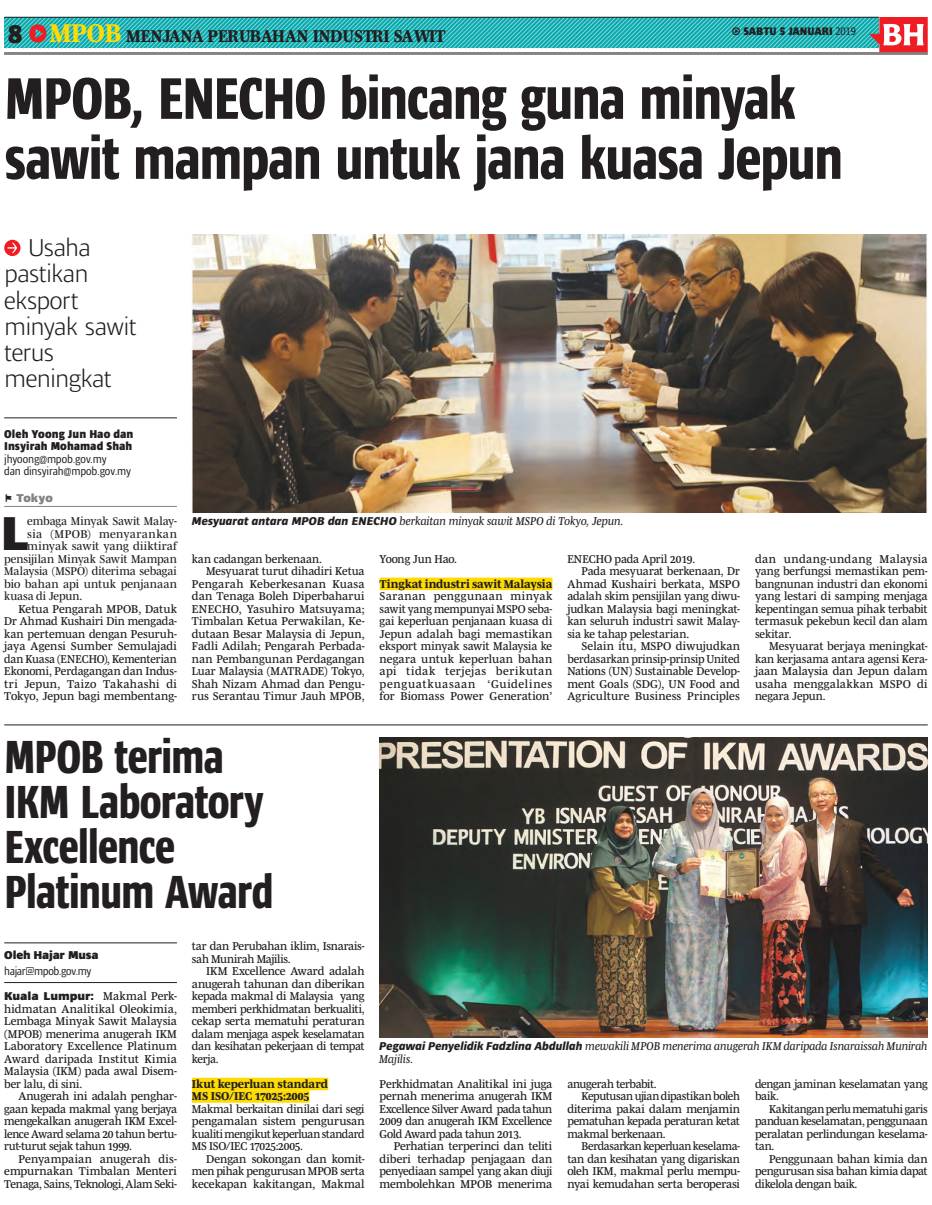
<style>
.page{position:relative;width:932px;height:1205px;background:#fff}
.page>*{position:absolute;margin:0;border:0;box-sizing:border-box;transform-origin:0 0}
.BH_Heading_LEAD{font:800 60px/60px "Ardoise Ptf Tight";letter-spacing:-.03em;color:#231f20}
.BH_DROPCAP{font:800 48.62px "Ardoise Ptf";color:#231f20}
.BH_HEADING_2ND{font:800 47.5px/45px "Ardoise Ptf Tight";letter-spacing:-.025em;color:#231f20}
.BH_TEXT{font:300 25px/26.2px "Ardoise Ptf";letter-spacing:-.03em;color:#231f20}
.t1{font:700 17.5px "Mencken OT Text";color:#231f20;scale:.94 1}
.BH_TEXT-2{font:11.62px/12.5px "Mencken OT Text";letter-spacing:-.01em;color:#231f20;text-align:justify}
.BH_TEXT-3{font:11.62px/12.5px "Mencken OT Text";letter-spacing:-.01em;color:#231f20;scale:.96 1}
.BH_INDENT_2ND_TEXT{font:11.62px/12.5px "Mencken OT Text";color:#231f20;text-align:justify}
.text{font:italic 11.62px/12.5px "Mencken OT Text";letter-spacing:-.01em;color:#231f20}
.BH_DROPCAP-2{font:11.62px "Mencken OT Subhead";color:#231f20}
.BH_BYLINE_HEAVY{font:condensed 11.62px/12.5px "Ardoise Ptf";letter-spacing:-.005em;color:#231f20}
.BH_SUBHEAD_YELLOW{font:700 11.62px "Mencken OT Text";letter-spacing:-.005em;color:#231f20}
.BH_DROPCAP-3{font:11.62px "Mencken OT Subhead";letter-spacing:.02em;color:#231f20}
.BH_DROPCAP-4{font:11.62px "Mencken OT Subhead";letter-spacing:.025em;color:#231f20}
.BH_EMEL_REGULAR{font:condensed 11.62px "Ardoise Ptf";letter-spacing:-.03em;color:#231f20}
.BH_TEXT-4{font:11.62px "Mencken OT Text";letter-spacing:-.035em;color:#231f20}
._2016_Byline{font:800 11.62px "Ardoise Ptf";letter-spacing:-.015em;color:#231f20}
.t2{font:800 11.62px "Ardoise Ptf";color:#808285}
.BH_TEXT-5{font:800 condensed 11.25px "Ardoise Ptf";letter-spacing:-.005em;color:#231f20}
.s1{font-family:"Ardoise Ptf";font-weight:800;font-size:26.25px}
.s2{font-size:26.25px;color:#ffdc01}
.s3{font-weight:400}
.s4{font-weight:800}
.s5{font-stretch:condensed;color:#231f20}
.s6{font-family:"Ardoise Ptf";font-weight:800}
</style>
<div class="page">
<hr style="left:4px;top:418px;width:173px;height:1px;background:#231f20">
<hr style="left:4px;top:506px;width:173px;height:1px;background:#808285">
<div style="left:380px;top:577px;width:172px;height:13px;background:#ffdc01"></div>
<hr style="left:4px;top:52px;width:924px;height:3px;background:#808285">
<svg style="left:4px;top:17px;width:924px;height:35px"></svg>
<hr style="left:4px;top:725px;width:924px;height:1px;background:#231f20">
<hr style="left:4px;top:942px;width:173px;height:1px;background:#231f20">
<hr style="left:4px;top:982px;width:173px;height:1px;background:#231f20">
<div style="left:192px;top:1077px;width:136px;height:13px;background:#ffdc01"></div>
<div style="left:192px;top:1090px;width:118px;height:12px;background:#ffdc01"></div>
<img style="left:379px;top:738px;width:549px;height:300px">
<img style="left:192px;top:234px;width:736px;height:278px">
<svg style="left:4px;top:240px;width:17px;height:16px"></svg>
<svg style="left:8px;top:243px;width:9px;height:10px"></svg>
<p class="t1" style="left:8px;top:26px;width:467px"><span class="s1">8</span> <span class="s2">MPOB</span> MENJANA PERUBAHAN INDUSTRI SAWIT</p>
<p class="BH_TEXT-5" style="left:732px;top:23px;width:126px">− SABTU 5 JANUARI <span class="s3">2019</span></p>
<p class="BH_Heading_LEAD" style="left:4px;top:63px;width:841px">MPOB, ENECHO bincang guna minyak sawit mampan untuk jana kuasa Jepun</p>
<p class="BH_TEXT" style="left:4px;top:232px;width:134px;text-indent:24px">Usaha pastikan eksport minyak sawit terus meningkat</p>
<p class="BH_BYLINE_HEAVY" style="left:4px;top:426px;width:131px"><span class="s4">Oleh Yoong Jun Hao dan<br>Insyirah Mohamad Shah </span>jhyoong@mpob.gov.my<br>dan dinsyirah@mpob.gov.my</p>
<p class="t2" style="left:4px;top:489px;width:50px"><span class="s5">̌</span> Tokyo</p>
<p class="BH_DROPCAP" style="left:1px;top:497px;width:29px">L</p>
<p class="BH_DROPCAP-2" style="left:27px;top:514px;width:151px">embaga Minyak Sawit Malay-</p>
<p class="BH_DROPCAP-4" style="left:27px;top:527px;width:151px">sia (MPOB) menyarankan</p>
<p class="BH_DROPCAP-3" style="left:27px;top:539px;width:151px">minyak sawit yang diiktiraf</p>
<p class="BH_DROPCAP-2" style="left:4px;top:552px;width:174px">pensijilan Minyak Sawit Mampan</p>
<p class="BH_DROPCAP-2" style="left:4px;top:564px;width:174px">Malaysia (MSPO) diterima sebagai</p>
<p class="BH_DROPCAP-2" style="left:4px;top:577px;width:174px">bio bahan api untuk penjanaan</p>
<p class="BH_DROPCAP-2" style="left:4px;top:589px;width:80px">kuasa di Jepun.</p>
<p class="BH_TEXT-2" style="left:4px;top:602px;width:174px;text-indent:14px">Ketua Pengarah MPOB, Datuk Dr Ahmad Kushairi Din mengada&shy;kan pertemuan dengan Pesuruh&shy;jaya Agensi Sumber Semulajadi dan Kuasa (ENECHO), Kementerian Ekonomi, Perdagangan dan Indus&shy;tri Jepun, Taizo Takahashi di Tokyo, Jepun bagi membentang-</p>
<p class="text" style="left:192px;top:515px;width:433px"><span class="s6">Mesyuarat antara MPOB dan ENECHO</span> berkaitan minyak sawit MSPO di Tokyo, Jepun.</p>
<p class="BH_TEXT-2" style="left:192px;top:552px;width:132px">kan cadangan berkenaan.</p>
<p class="BH_TEXT-2" style="left:192px;top:565px;width:174px;text-indent:14px">Mesyuarat turut dihadiri Ketua Pengarah Keberkesanan Kuasa dan Tenaga Boleh Diperbaharui ENECHO, Yasuhiro Matsuyama; Timbalan Ketua Perwakilan, Ke&shy;dutaan Besar Malaysia di Jepun, Fadli Adilah; Pengarah Perbada&shy;nan Pembangunan Perdagangan Luar Malaysia (MATRADE) Tokyo, Shah Nizam Ahmad dan Pengu&shy;rus Serantau Timur Jauh MPOB,</p>
<p class="BH_TEXT-2" style="left:380px;top:552px;width:79px">Yoong Jun Hao.</p>
<p class="BH_SUBHEAD_YELLOW" style="left:380px;top:577px;width:174px">Tingkat industri sawit Malaysia</p>
<p class="BH_TEXT-2" style="left:380px;top:590px;width:174px">Saranan penggunaan minyak sawit yang mempunyai MSPO seba&shy;gai keperluan penjanaan kuasa di Jepun adalah bagi memastikan eksport minyak sawit Malaysia ke negara untuk keperluan bahan api tidak terjejas berikutan penguatkuasaan ‘Guidelines for Biomass Power Generation’</p>
<p class="BH_TEXT-2" style="left:567px;top:552px;width:129px">ENECHO pada April 2019.</p>
<p class="BH_TEXT-2" style="left:567px;top:565px;width:174px;text-indent:14px">Pada mesyuarat berkenaan, Dr Ahmad Kushairi berkata, MSPO adalah skim pensijilan yang diwu&shy;judkan Malaysia bagi meningkat&shy;kan seluruh industri sawit Malay&shy;sia ke tahap pelestarian.</p>
<p class="BH_TEXT-2" style="left:567px;top:640px;width:174px;text-indent:14px">Selain itu, MSPO diwujudkan berdasarkan prinsip-prinsip United Nations (UN) Sustainable Develop&shy;ment Goals (SDG), UN Food and Agriculture Business Principles</p>
<p class="BH_TEXT-2" style="left:755px;top:552px;width:174px">dan undang-undang Malaysia yang berfungsi memastikan pem&shy;bangnunan industri dan ekonomi yang lestari di samping menjaga kepentingan semua pihak terbabit termasuk pekebun kecil dan alam sekitar.</p>
<p class="BH_TEXT-2" style="left:755px;top:640px;width:174px;text-indent:14px">Mesyuarat berjaya meningkat&shy;kan kerjasama antara agensi Kera&shy;jaan Malaysia dan Jepun dalam usaha menggalakkan MSPO di negara Jepun.</p>
<p class="BH_HEADING_2ND" style="left:4px;top:729px;width:271px">MPOB terima<br>IKM Laboratory<br>Excellence<br>Platinum Award</p>
<p class="_2016_Byline" style="left:4px;top:946px;width:96px">Oleh Hajar Musa</p>
<p class="BH_EMEL_REGULAR" style="left:4px;top:962px;width:89px">hajartmpob.gov.my</p>
<p class="BH_INDENT_2ND_TEXT" style="left:4px;top:990px;width:174px"><span class="s6">Kuala Lumpur:</span> Makmal Perk&shy;hidmatan Analitikal Oleokimia, Lembaga Minyak Sawit Malaysia (MPOB) menerima anugerah IKM Laboratory Excellence Platinum Award daripada Institut Kimia Malaysia (IKM) pada awal Disem&shy;ber lalu, di sini.</p>
<p class="BH_TEXT-2" style="left:4px;top:1090px;width:174px;text-indent:14px">Anugerah ini adalah penghar&shy;gaan kepada makmal yang berjaya mengekalkan anugerah IKM Excel&shy;lence Award selama 20 tahun bertu&shy;rut-turut sejak tahun 1999.</p>
<p class="BH_TEXT-2" style="left:4px;top:1152px;width:174px;text-indent:14px">Penyampaian anugerah dis&shy;empurnakan Timbalan Menteri Tenaga, Sains, Teknologi, Alam Seki-</p>
<p class="BH_TEXT-2" style="left:192px;top:940px;width:174px">tar dan Perubahan iklim, Isnarais&shy;sah Munirah Majilis.</p>
<p class="BH_TEXT-2" style="left:192px;top:965px;width:174px;text-indent:14px">IKM Excellence Award adalah anugerah tahunan dan diberikan kepada makmal di Malaysia yang memberi perkhidmatan berkualiti, cekap serta mematuhi peraturan dalam menjaga aspek keselamatan dan kesihatan pekerjaan di tempat kerja.</p>
<p class="BH_SUBHEAD_YELLOW" style="left:192px;top:1077px;width:138px">Ikut keperluan standard</p>
<p class="BH_SUBHEAD_YELLOW" style="left:192px;top:1089px;width:119px">MS ISO/IEC 17025:2005</p>
<p class="BH_TEXT-2" style="left:192px;top:1102px;width:174px">Makmal berkaitan dinilai dari segi pengamalan sistem pengurusan kualiti mengikut keperluan standard MS ISO/IEC 17025:2005.</p>
<p class="BH_TEXT-2" style="left:192px;top:1152px;width:174px;text-indent:14px">Dengan sokongan dan komit&shy;men pihak pengurusan MPOB serta kecekapan kakitangan, Makmal</p>
<p class="text" style="left:379px;top:1040px;width:550px"><span class="s6">Pegawai Penyelidik Fadzlina Abdullah</span> mewakili MPOB menerima anugerah IKM daripada Isnaraissah Munirah<br>Majilis.</p>
<p class="BH_TEXT-2" style="left:380px;top:1077px;width:174px">Perkhidmatan Analitikal ini juga pernah menerima anugerah IKM Excellence Silver Award pada tahun 2009 dan anugerah IKM Excellence Gold Award pada tahun 2013.</p>
<p class="BH_TEXT-2" style="left:380px;top:1140px;width:174px;text-indent:14px">Perhatian terperinci dan teliti diberi terhadap penjagaan dan penyediaan sampel yang akan diuji membolehkan MPOB menerima</p>
<p class="BH_TEXT-4" style="left:567px;top:1077px;width:91px">anugerah terbabit.</p>
<p class="BH_TEXT-2" style="left:567px;top:1090px;width:174px;text-indent:14px">Keputusan ujian dipastikan boleh diterima pakai dalam menjamin pematuhan kepada peraturan ketat makmal berkenaan.</p>
<p class="BH_TEXT-3" style="left:567px;top:1140px;width:181px;text-indent:14px">Berdasarkan keperluan keselama&shy;tan dan kesihatan yang digariskan oleh IKM, makmal perlu mempu--- nyai kemudahan serta beroperasi</p>
<p class="BH_TEXT-2" style="left:755px;top:1077px;width:174px">dengan jaminan keselamatan yang baik.</p>
<p class="BH_TEXT-3" style="left:755px;top:1102px;width:181px;text-align:justify;text-indent:14px">Kakitangan perlu mematuhi garis panduan keselamatan, penggunaan peralatan perlindungan keselama&shy;tan.</p>
<p class="BH_TEXT-2" style="left:755px;top:1152px;width:174px;text-indent:14px">Penggunaan bahan kimia dan pengurusan sisa bahan kimia dapat dikelola dengan baik.</p>
</div>
